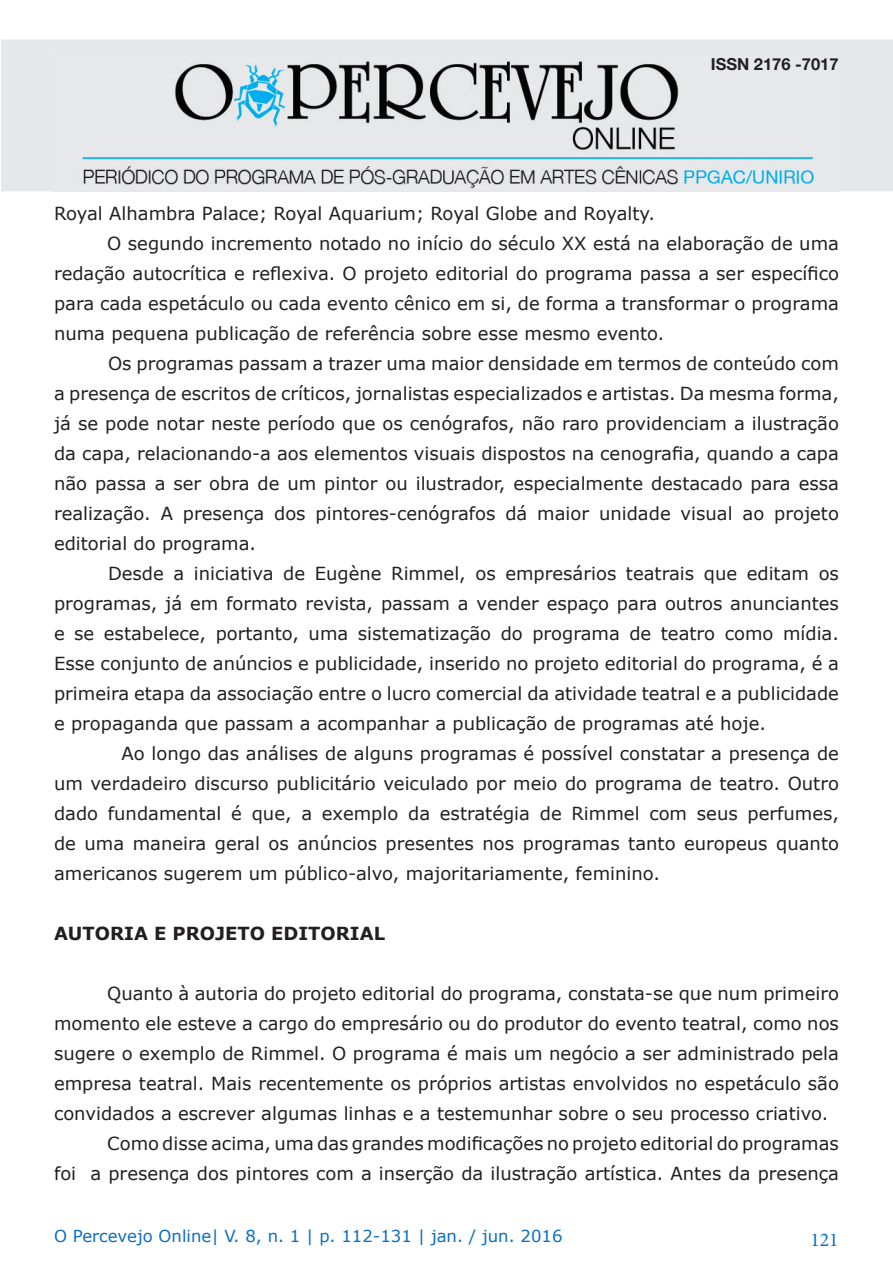
<style>
.page{position:relative;width:893px;height:1263px;background:#fff}
.page>*{position:absolute;margin:0;border:0;box-sizing:border-box;transform-origin:0 0}
.t1{font:19.5px "Minion Pro";color:#0b6fc0}
.t2{font:18px/30px "Verdana";color:#231f20;text-align:justify}
.t3{font:700 18px "Verdana";color:#231f20}
.t4{font:16.5px "Verdana";color:#0b6fc0}
.t5{font:700 16.5px "Helvetica Neue";color:#231f20}
</style>
<div class="page">
<div style="left:1px;top:40px;width:892px;height:151px;background:#e6e7e9"></div>
<img style="left:53px;top:61px;width:786px;height:130px">
<p class="t5" style="left:711px;top:49px;width:129px">ISSN 2176 -7017</p>
<p class="t2" style="left:54px;top:198px;width:603px">Royal Alhambra Palace; Royal Aquarium; Royal Globe and Royalty.</p>
<p class="t2" style="left:54px;top:228px;width:786px;text-indent:53px">O segundo incremento notado no início do século XX está na elaboração de uma redação autocrítica e reflexiva. O projeto editorial do programa passa a ser específico para cada espetáculo ou cada evento cênico em si, de forma a transformar o programa numa pequena publicação de referência sobre esse mesmo evento.</p>
<p class="t2" style="left:54px;top:348px;width:786px;text-indent:54px">Os programas passam a trazer uma maior densidade em termos de conteúdo com a presença de escritos de críticos, jornalistas especializados e artistas. Da mesma forma, já se pode notar neste período que os cenógrafos, não raro providenciam a ilustração da capa, relacionando-a aos elementos visuais dispostos na cenografia, quando a capa não passa a ser obra de um pintor ou ilustrador, especialmente destacado para essa realização. A presença dos pintores-cenógrafos dá maior unidade visual ao projeto editorial do programa.</p>
<p class="t2" style="left:54px;top:558px;width:786px;text-indent:54px">Desde a iniciativa de Eugène Rimmel, os empresários teatrais que editam os programas, já em formato revista, passam a vender espaço para outros anunciantes e se estabelece, portanto, uma sistematização do programa de teatro como mídia.<br>Esse conjunto de anúncios e publicidade, inserido no projeto editorial do programa, é a primeira etapa da associação entre o lucro comercial da atividade teatral e a publicidade e propaganda que passam a acompanhar a publicação de programas até hoje.</p>
<p class="t2" style="left:54px;top:738px;width:786px;text-indent:68px">Ao longo das análises de alguns programas é possível constatar a presença de um verdadeiro discurso publicitário veiculado por meio do programa de teatro. Outro dado fundamental é que, a exemplo da estratégia de Rimmel com seus perfumes, de uma maneira geral os anúncios presentes nos programas tanto europeus quanto americanos sugerem um público-alvo, majoritariamente, feminino.</p>
<p class="t3" style="left:54px;top:921px;width:333px">AUTORIA E PROJETO EDITORIAL</p>
<p class="t2" style="left:54px;top:978px;width:786px;text-indent:53px">Quanto à autoria do projeto editorial do programa, constata-se que num primeiro momento ele esteve a cargo do empresário ou do produtor do evento teatral, como nos sugere o exemplo de Rimmel. O programa é mais um negócio a ser administrado pela empresa teatral. Mais recentemente os próprios artistas envolvidos no espetáculo são convidados a escrever algumas linhas e a testemunhar sobre o seu processo criativo.</p>
<p class="t2" style="left:54px;top:1128px;width:786px;text-align:right">Como disse acima, uma das grandes modificações no projeto editorial do programas<br>foi a presença dos pintores com a inserção da ilustração artística. Antes da presença</p>
<p class="t4" style="left:54px;top:1224px;width:510px">O Percevejo Online| V. 8, n. 1 | p. 112-131 | jan. / jun. 2016</p>
<p class="t1" style="left:810px;top:1227px;width:30px">121</p>
</div>
